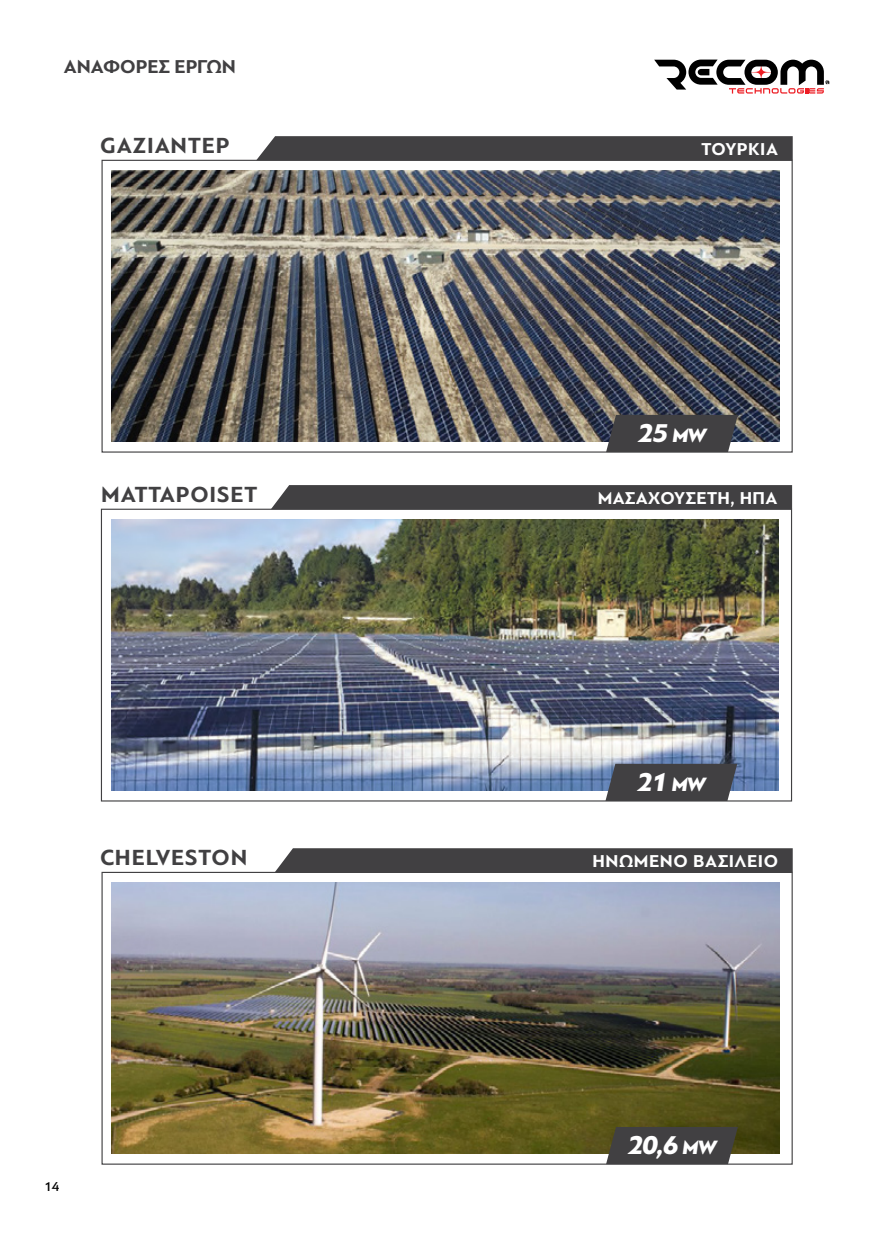
<style>
.page{position:relative;width:893px;height:1234px;background:#fff}
.page>*{position:absolute;margin:0;border:0;box-sizing:border-box;transform-origin:0 0}
.t1{font:italic 900 27px "PF Bague Sans Pro";color:#fff}
.t2{font:700 22.95px "PF Bague Sans Pro";letter-spacing:.04em;color:#414042}
.t3{font:700 19.5px "PF Bague Sans Pro";color:#414042}
.t4{font:700 18px "PF Bague Sans Pro";letter-spacing:.03em;color:#fff}
.t5{font:500 13.5px "PF Bague Sans Pro";color:#000}
.s1{font-size:20.25px}
</style>
<div class="page">
<svg style="left:654px;top:60px;width:175px;height:34px"></svg>
<div style="left:271px;top:485px;width:521px;height:24px;background:#414042"></div>
<img style="left:111px;top:519px;width:668px;height:271px">
<svg style="left:605px;top:763px;width:132px;height:37px;background:#47484e"></svg>
<div style="left:275px;top:848px;width:518px;height:24px;background:#414042"></div>
<img style="left:112px;top:882px;width:667px;height:270px">
<svg style="left:606px;top:1126px;width:132px;height:37px;background:#454441"></svg>
<div style="left:256px;top:136px;width:537px;height:24px;background:#414042"></div>
<img style="left:112px;top:170px;width:667px;height:271px">
<svg style="left:606px;top:415px;width:132px;height:37px;background:#454447"></svg>
<p class="t3" style="left:64px;top:55px;width:174px">ΑΝΑΦΟΡΈΣ ΈΡΓΩΝ</p>
<p class="t2" style="left:100px;top:132px;width:130px">GAZIANTEP</p>
<p class="t4" style="left:701px;top:138px;width:78px">ΤΟΥΡΚΊΑ</p>
<h1 class="t1" style="left:639px;top:416px;width:69px">25 <span class="s1">MW</span></h1>
<p class="t2" style="left:101px;top:480px;width:158px">MATTAPOISET</p>
<p class="t4" style="left:598px;top:487px;width:181px">ΜΑΣΑΧΟΥΣΈΤΗ, ΗΠΑ</p>
<h1 class="t1" style="left:638px;top:765px;width:69px">21 <span class="s1">MW</span></h1>
<p class="t2" style="left:100px;top:843px;width:149px">CHELVESTON</p>
<p class="t4" style="left:592px;top:850px;width:187px">ΗΝΩΜΈΝΟ ΒΑΣΊΛΕΙΟ</p>
<p class="t5" style="left:44px;top:1178px;width:17px">14</p>
<h1 class="t1" style="left:629px;top:1127px;width:90px">20,6 <span class="s1">MW</span></h1>
</div>
